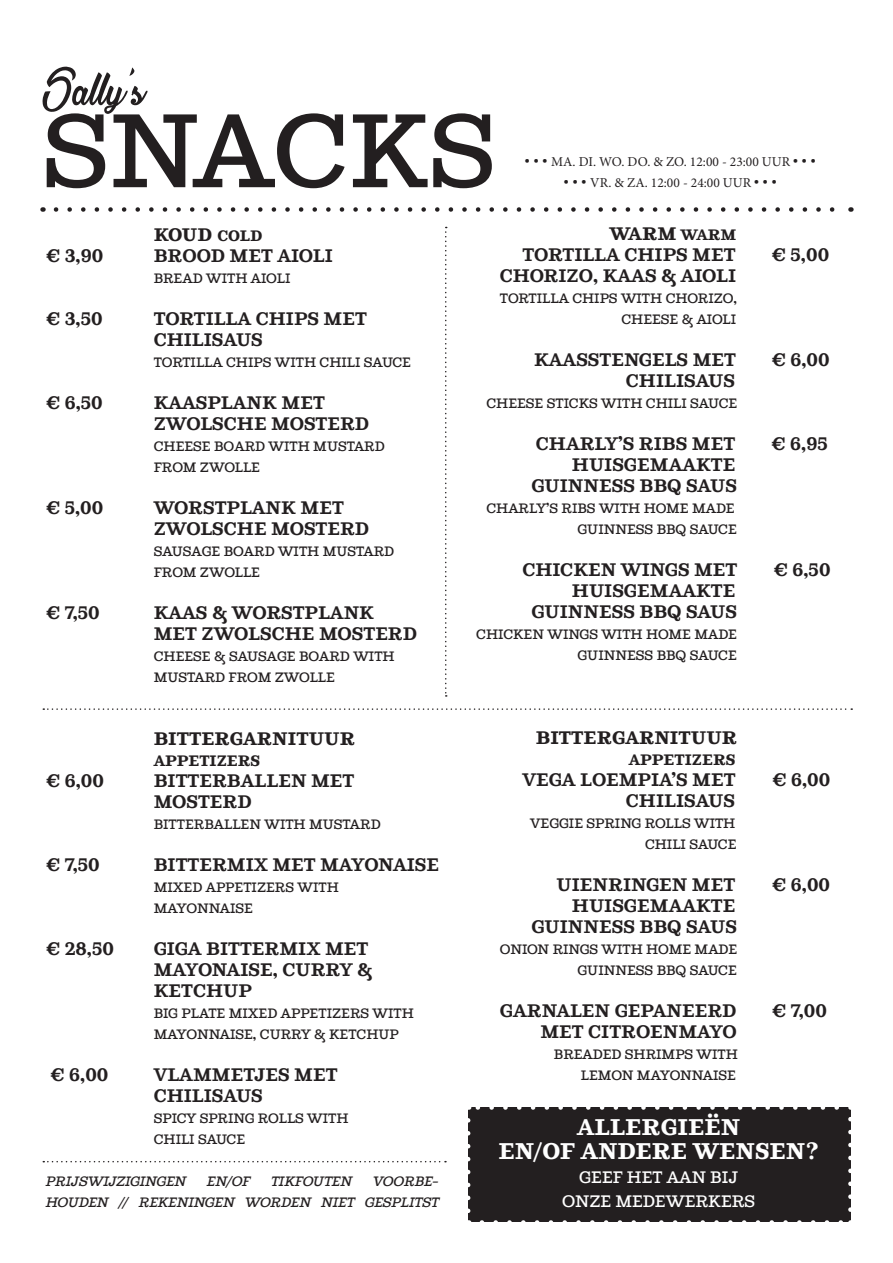
<style>
.page{position:relative;width:893px;height:1263px;background:#fff}
.page>*{position:absolute;margin:0;border:0;box-sizing:border-box;transform-origin:0 0}
.t1{font:300 103.95px "Ghostlight";color:#231f20}
.t2{font:54px "La Cithare";color:#231f20}
.t3{font:700 22.5px "Ghostlight";color:#fff}
.t4{font:600 18px/21px "Ghostlight";color:#231f20}
.t5{font:700 18px "Ghostlight";color:#231f20}
.t6{font:300 16.5px "Ghostlight";color:#fff}
.t7{font:700 15px "Ghostlight";color:#231f20}
.t8{font:300 13.5px/21px "Ghostlight";color:#231f20}
.t9{font:italic 300 13.5px/21px "Ghostlight";color:#231f20;text-align:right}
.t10{font:13.5px "Minion Pro";color:#231f20}
.s1{font-family:"Ghostlight";font-weight:700;font-size:15px}
.s2{font-size:15px}
</style>
<div class="page">
<svg style="left:56px;top:207px;width:779px;height:5px"></svg>
<svg style="left:43px;top:708px;width:809px;height:2px"></svg>
<svg style="left:445px;top:227px;width:2px;height:470px"></svg>
<div style="left:468px;top:1107px;width:382px;height:115px;background:#231f20"></div>
<svg style="left:482px;top:1220px;width:361px;height:2px"></svg>
<svg style="left:475px;top:1107px;width:362px;height:3px"></svg>
<svg style="left:468px;top:1120px;width:2px;height:102px"></svg>
<svg style="left:848px;top:1107px;width:3px;height:103px"></svg>
<svg style="left:43px;top:1161px;width:403px;height:1px"></svg>
<p class="t2" style="left:43px;top:61px;width:104px">Sally’s</p>
<p class="t1" style="left:43px;top:66px;width:455px">SNACKS</p>
<p class="t10" style="left:525px;top:153px;width:292px"><span class="s1">• • •</span> MA. DI. WO. DO. &amp; ZO. 12:00 - 23:00 UUR <span class="s1">• • •</span></p>
<p class="t10" style="left:564px;top:174px;width:214px"><span class="s1">• • •</span> VR. &amp; ZA. 12:00 - 24:00 UUR <span class="s1">• • •</span></p>
<p class="t5" style="left:154px;top:220px;width:110px">KOUD <span class="s2">COLD</span></p>
<p class="t4" style="left:46px;top:244px;width:59px">€ 3,90</p>
<p class="t4" style="left:154px;top:244px;width:181px">BROOD MET AIOLI</p>
<p class="t8" style="left:154px;top:267px;width:138px">BREAD WITH AIOLI</p>
<p class="t4" style="left:46px;top:307px;width:58px">€ 3,50</p>
<p class="t4" style="left:154px;top:307px;width:215px">TORTILLA CHIPS MET<br>CHILISAUS</p>
<p class="t8" style="left:154px;top:351px;width:259px">TORTILLA CHIPS WITH CHILI SAUCE</p>
<p class="t4" style="left:46px;top:391px;width:59px">€ 6,50</p>
<p class="t4" style="left:154px;top:391px;width:173px">KAASPLANK MET</p>
<p class="t4" style="left:154px;top:412px;width:217px">ZWOLSCHE MOSTERD</p>
<p class="t8" style="left:154px;top:435px;width:233px">CHEESE BOARD WITH MUSTARD</p>
<p class="t8" style="left:154px;top:456px;width:108px">FROM ZWOLLE</p>
<p class="t4" style="left:46px;top:496px;width:59px">€ 5,00</p>
<p class="t4" style="left:154px;top:496px;width:192px">WORSTPLANK MET</p>
<p class="t4" style="left:154px;top:517px;width:217px">ZWOLSCHE MOSTERD</p>
<p class="t8" style="left:154px;top:540px;width:242px">SAUSAGE BOARD WITH MUSTARD<br>FROM ZWOLLE</p>
<p class="t4" style="left:46px;top:601px;width:56px">€ 7,50</p>
<p class="t4" style="left:154px;top:601px;width:265px">KAAS &amp; WORSTPLANK<br>MET ZWOLSCHE MOSTERD</p>
<p class="t8" style="left:154px;top:645px;width:242px">CHEESE &amp; SAUSAGE BOARD WITH</p>
<p class="t8" style="left:154px;top:666px;width:183px">MUSTARD FROM ZWOLLE</p>
<p class="t5" style="left:154px;top:724px;width:203px">BITTERGARNITUUR</p>
<p class="t7" style="left:154px;top:748px;width:108px">APPETIZERS</p>
<p class="t4" style="left:46px;top:769px;width:60px">€ 6,00</p>
<p class="t4" style="left:154px;top:769px;width:202px">BITTERBALLEN MET<br>MOSTERD</p>
<p class="t8" style="left:154px;top:813px;width:228px">BITTERBALLEN WITH MUSTARD</p>
<p class="t4" style="left:46px;top:853px;width:56px">€ 7,50</p>
<p class="t4" style="left:154px;top:853px;width:287px">BITTERMIX MET MAYONAISE</p>
<p class="t8" style="left:154px;top:876px;width:187px">MIXED APPETIZERS WITH<br>MAYONNAISE</p>
<p class="t4" style="left:46px;top:937px;width:70px">€ 28,50</p>
<p class="t4" style="left:154px;top:937px;width:216px">GIGA BITTERMIX MET</p>
<p class="t4" style="left:154px;top:958px;width:220px">MAYONAISE, CURRY &amp;<br>KETCHUP</p>
<p class="t8" style="left:154px;top:1002px;width:262px">BIG PLATE MIXED APPETIZERS WITH<br>MAYONNAISE, CURRY &amp; KETCHUP</p>
<p class="t4" style="left:50px;top:1063px;width:60px">€ 6,00</p>
<p class="t4" style="left:154px;top:1063px;width:185px">VLAMMETJES MET<br>CHILISAUS</p>
<p class="t8" style="left:154px;top:1107px;width:196px">SPICY SPRING ROLLS WITH</p>
<p class="t8" style="left:154px;top:1128px;width:93px">CHILI SAUCE</p>
<p class="t9" style="left:46px;top:1170px;width:142px">PRIJSWIJZIGINGEN</p>
<p class="t9" style="left:207px;top:1170px;width:45px">EN/OF</p>
<p class="t9" style="left:271px;top:1170px;width:83px">TIKFOUTEN</p>
<p class="t9" style="left:46px;top:1170px;width:395px">VOORBE-<br>HOUDEN // REKENINGEN WORDEN NIET GESPLITST</p>
<p class="t5" style="left:609px;top:218px;width:129px">WARM <span class="s2">WARM</span></p>
<p class="t4" style="left:522px;top:242px;width:215px">TORTILLA CHIPS MET</p>
<p class="t4" style="left:772px;top:242px;width:59px">€ 5,00</p>
<p class="t4" style="left:500px;top:263px;width:238px">CHORIZO, KAAS &amp; AIOLI</p>
<p class="t8" style="left:500px;top:287px;width:239px">TORTILLA CHIPS WITH CHORIZO,</p>
<p class="t8" style="left:621px;top:308px;width:116px">CHEESE &amp; AIOLI</p>
<p class="t4" style="left:534px;top:347px;width:204px">KAASSTENGELS MET</p>
<p class="t4" style="left:771px;top:347px;width:60px">€ 6,00</p>
<p class="t4" style="left:626px;top:368px;width:111px">CHILISAUS</p>
<p class="t8" style="left:486px;top:392px;width:252px">CHEESE STICKS WITH CHILI SAUCE</p>
<p class="t4" style="left:536px;top:431px;width:201px">CHARLY’S RIBS MET</p>
<p class="t4" style="left:771px;top:431px;width:58px">€ 6,95</p>
<p class="t4" style="left:572px;top:452px;width:165px">HUISGEMAAKTE</p>
<p class="t4" style="left:531px;top:473px;width:207px">GUINNESS BBQ SAUS</p>
<p class="t8" style="left:486px;top:497px;width:250px">CHARLY’S RIBS WITH HOME MADE</p>
<p class="t8" style="left:577px;top:518px;width:161px">GUINNESS BBQ SAUCE</p>
<p class="t4" style="left:522px;top:557px;width:217px">CHICKEN WINGS MET</p>
<p class="t4" style="left:773px;top:557px;width:59px">€ 6,50</p>
<p class="t4" style="left:572px;top:578px;width:165px">HUISGEMAAKTE</p>
<p class="t4" style="left:531px;top:599px;width:207px">GUINNESS BBQ SAUS</p>
<p class="t8" style="left:476px;top:623px;width:262px">CHICKEN WINGS WITH HOME MADE</p>
<p class="t8" style="left:577px;top:644px;width:161px">GUINNESS BBQ SAUCE</p>
<p class="t5" style="left:536px;top:722px;width:203px">BITTERGARNITUUR</p>
<p class="t7" style="left:629px;top:746px;width:108px">APPETIZERS</p>
<p class="t4" style="left:522px;top:767px;width:215px">VEGA LOEMPIA’S MET</p>
<p class="t4" style="left:772px;top:767px;width:60px">€ 6,00</p>
<p class="t4" style="left:626px;top:788px;width:111px">CHILISAUS</p>
<p class="t8" style="left:530px;top:812px;width:207px">VEGGIE SPRING ROLLS WITH</p>
<p class="t8" style="left:645px;top:833px;width:93px">CHILI SAUCE</p>
<p class="t4" style="left:557px;top:872px;width:180px">UIENRINGEN MET</p>
<p class="t4" style="left:772px;top:872px;width:60px">€ 6,00</p>
<p class="t4" style="left:572px;top:893px;width:165px">HUISGEMAAKTE</p>
<p class="t4" style="left:531px;top:914px;width:207px">GUINNESS BBQ SAUS</p>
<p class="t8" style="left:500px;top:938px;width:239px">ONION RINGS WITH HOME MADE</p>
<p class="t8" style="left:577px;top:959px;width:161px">GUINNESS BBQ SAUCE</p>
<p class="t4" style="left:500px;top:998px;width:238px">GARNALEN GEPANEERD</p>
<p class="t4" style="left:772px;top:998px;width:57px">€ 7,00</p>
<p class="t4" style="left:540px;top:1019px;width:198px">MET CITROENMAYO</p>
<p class="t8" style="left:554px;top:1043px;width:186px">BREADED SHRIMPS WITH</p>
<p class="t8" style="left:581px;top:1064px;width:157px">LEMON MAYONNAISE</p>
<p class="t3" style="left:577px;top:1108px;width:165px">ALLERGIEËN</p>
<p class="t3" style="left:499px;top:1132px;width:322px">EN/OF ANDERE WENSEN?</p>
<p class="t6" style="left:579px;top:1164px;width:160px">GEEF HET AAN BIJ</p>
<p class="t6" style="left:562px;top:1188px;width:194px">ONZE MEDEWERKERS</p>
</div>
